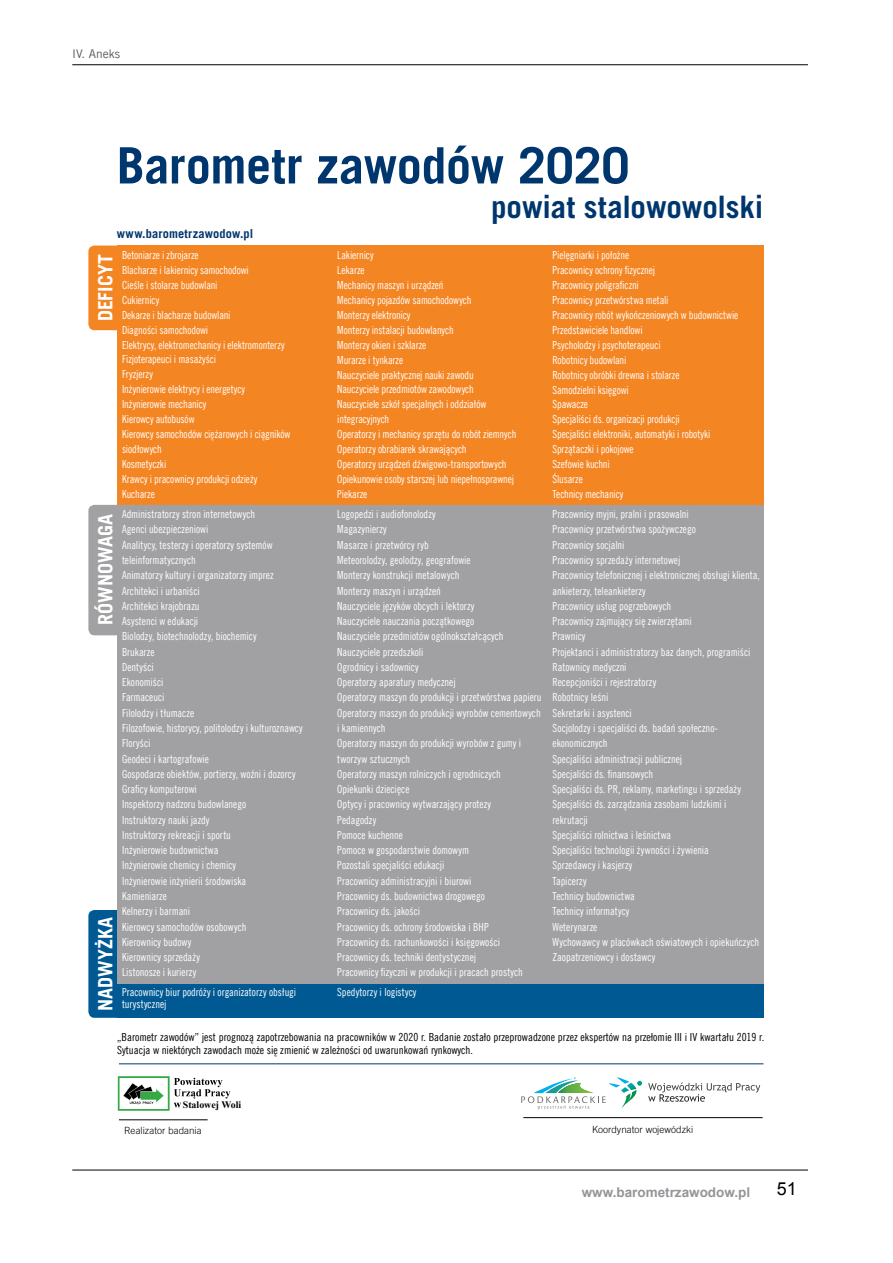
<style>
.page{position:relative;width:893px;height:1263px;background:#fff}
.page>*{position:absolute;margin:0;border:0;box-sizing:border-box;transform-origin:0 0}
.t1{font:700 50.1px "Trade Gothic LT Com";letter-spacing:-.005em;color:#00366e}
.t2{font:700 30.9px "Trade Gothic LT Com";letter-spacing:-.005em;color:#00366e}
.t3{font:700 19.8px "Trade Gothic LT Com";color:#fff}
.t4{font:18px "Arial";color:#000}
.t5{font:700 13.5px "Arial";color:#939598}
.t6{font:700 12.3px "Trade Gothic LT Com";letter-spacing:.01em;color:#00366e}
.naglowek_prawa{font:12px "Trade Gothic LT Com";color:#58595b}
.t7{font:11.1px/15.3px "Trade Gothic LT Com Cn 18";color:#fff;scale:.95 1}
.t8{font:11.1px/13.4px "Trade Gothic LT Com Cn 18";color:#000}
.t9{font:300 9.9px "Trade Gothic LT Com";color:#000}
.t10{font:700 9.9px "Times New Roman";color:#000}
</style>
<div class="page">
<hr style="left:72px;top:64px;width:736px;height:1px;background:#000">
<hr style="left:72px;top:1170px;width:736px;height:1px;background:#000">
<div style="left:88px;top:246px;width:172px;height:84px;background:#f48523;border-radius:6px"></div>
<hr style="left:119px;top:1063px;width:644px;height:1px;background:#00366e">
<hr style="left:523px;top:1117px;width:240px;height:1px;background:#000">
<svg style="left:648px;top:1082px;width:112px;height:20px"></svg>
<svg style="left:521px;top:1077px;width:121px;height:32px"></svg>
<hr style="left:119px;top:1119px;width:89px;height:1px;background:#000">
<div style="left:88px;top:910px;width:172px;height:108px;background:#005993;border-radius:6px"></div>
<div style="left:117px;top:982px;width:646px;height:36px;background:#005993"></div>
<div style="left:117px;top:246px;width:646px;height:259px;background:#f48523"></div>
<svg style="left:118px;top:1076px;width:112px;height:35px"></svg>
<div style="left:183px;top:1099px;width:85px;height:10px;background:#fff"></div>
<div style="left:88px;top:505px;width:172px;height:130px;background:#a1a1a4;border-radius:6px"></div>
<div style="left:117px;top:505px;width:646px;height:478px;background:#a1a1a4"></div>
<p class="naglowek_prawa" style="left:72px;top:46px;width:49px">IV. Aneks</p>
<p class="t1" style="left:117px;top:135px;width:514px">Barometr zawodów 2020</p>
<p class="t2" style="left:491px;top:188px;width:274px">powiat stalowowolski</p>
<p class="t6" style="left:117px;top:226px;width:138px">www.barometrzawodow.pl</p>
<p class="t3" style="left:93px;top:321px;width:69px;rotate:-90deg">DEFICYT</p>
<p class="t7" style="left:122px;top:247px;width:179px">Betoniarze i zbrojarze<br>Blacharze i lakiernicy samochodowi<br>Cieśle i stolarze budowlani<br>Cukiernicy<br>Dekarze i blacharze budowlani<br>Diagności samochodowi<br>Elektrycy, elektromechanicy i elektromonterzy<br>Fizjoterapeuci i masażyści<br>Fryzjerzy<br>Inżynierowie elektrycy i energetycy<br>Inżynierowie mechanicy<br>Kierowcy autobusów<br>Kierowcy samochodów ciężarowych i ciągników siodłowych<br>Kosmetyczki<br>Krawcy i pracownicy produkcji odzieży<br>Kucharze</p>
<p class="t7" style="left:337px;top:247px;width:190px">Lakiernicy<br>Lekarze<br>Mechanicy maszyn i urządzeń<br>Mechanicy pojazdów samochodowych<br>Monterzy elektronicy<br>Monterzy instalacji budowlanych<br>Monterzy okien i szklarze<br>Murarze i tynkarze<br>Nauczyciele praktycznej nauki zawodu<br>Nauczyciele przedmiotów zawodowych<br>Nauczyciele szkół specjalnych i oddziałów integracyjnych<br>Operatorzy i mechanicy sprzętu do robót ziemnych<br>Operatorzy obrabiarek skrawających<br>Operatorzy urządzeń dźwigowo-transportowych<br>Opiekunowie osoby starszej lub niepełnosprawnej<br>Piekarze</p>
<p class="t7" style="left:553px;top:247px;width:197px">Pielęgniarki i położne<br>Pracownicy ochrony fizycznej<br>Pracownicy poligraficzni<br>Pracownicy przetwórstwa metali<br>Pracownicy robót wykończeniowych w budownictwie<br>Przedstawiciele handlowi<br>Psycholodzy i psychoterapeuci<br>Robotnicy budowlani<br>Robotnicy obróbki drewna i stolarze<br>Samodzielni księgowi<br>Spawacze<br>Specjaliści ds. organizacji produkcji<br>Specjaliści elektroniki, automatyki i robotyki<br>Sprzątaczki i pokojowe<br>Szefowie kuchni<br>Ślusarze<br>Technicy mechanicy</p>
<p class="t3" style="left:93px;top:625px;width:112px;rotate:-90deg">RÓWNOWAGA</p>
<p class="t7" style="left:122px;top:506px;width:192px">Administratorzy stron internetowych<br>Agenci ubezpieczeniowi<br>Analitycy, testerzy i operatorzy systemów teleinformatycznych<br>Animatorzy kultury i organizatorzy imprez<br>Architekci i urbaniści<br>Architekci krajobrazu<br>Asystenci w edukacji<br>Biolodzy, biotechnolodzy, biochemicy<br>Brukarze<br>Dentyści<br>Ekonomiści<br>Farmaceuci<br>Filolodzy i tłumacze<br>Filozofowie, historycy, politolodzy i kulturoznawcy<br>Floryści<br>Geodeci i kartografowie<br>Gospodarze obiektów, portierzy, woźni i dozorcy<br>Graficy komputerowi<br>Inspektorzy nadzoru budowlanego<br>Instruktorzy nauki jazdy<br>Instruktorzy rekreacji i sportu<br>Inżynierowie budownictwa<br>Inżynierowie chemicy i chemicy<br>Inżynierowie inżynierii środowiska<br>Kamieniarze<br>Kelnerzy i barmani<br>Kierowcy samochodów osobowych<br>Kierownicy budowy<br>Kierownicy sprzedaży<br>Listonosze i kurierzy</p>
<p class="t7" style="left:337px;top:506px;width:216px">Logopedzi i audiofonolodzy<br>Magazynierzy<br>Masarze i przetwórcy ryb<br>Meteorolodzy, geolodzy, geografowie<br>Monterzy konstrukcji metalowych<br>Monterzy maszyn i urządzeń<br>Nauczyciele języków obcych i lektorzy<br>Nauczyciele nauczania początkowego<br>Nauczyciele przedmiotów ogólnokształcących Nauczyciele przedszkoli<br>Ogrodnicy i sadownicy<br>Operatorzy aparatury medycznej<br>Operatorzy maszyn do produkcji i przetwórstwa papieru Operatorzy maszyn do produkcji wyrobów cementowych i kamiennych<br>Operatorzy maszyn do produkcji wyrobów z gumy i tworzyw sztucznych<br>Operatorzy maszyn rolniczych i ogrodniczych<br>Opiekunki dziecięce<br>Optycy i pracownicy wytwarzający protezy<br>Pedagodzy<br>Pomoce kuchenne<br>Pomoce w gospodarstwie domowym<br>Pozostali specjaliści edukacji<br>Pracownicy administracyjni i biurowi<br>Pracownicy ds. budownictwa drogowego<br>Pracownicy ds. jakości<br>Pracownicy ds. ochrony środowiska i BHP<br>Pracownicy ds. rachunkowości i księgowości Pracownicy ds. techniki dentystycznej<br>Pracownicy fizyczni w produkcji i pracach prostych</p>
<p class="t7" style="left:553px;top:506px;width:220px">Pracownicy myjni, pralni i prasowalni<br>Pracownicy przetwórstwa spożywczego<br>Pracownicy socjalni<br>Pracownicy sprzedaży internetowej<br>Pracownicy telefonicznej i elektronicznej obsługi klienta, ankieterzy, teleankieterzy<br>Pracownicy usług pogrzebowych<br>Pracownicy zajmujący się zwierzętami<br>Prawnicy<br>Projektanci i administratorzy baz danych, programiści<br>Ratownicy medyczni<br>Recepcjoniści i rejestratorzy<br>Robotnicy leśni<br>Sekretarki i asystenci<br>Socjolodzy i specjaliści ds. badań społeczno&shy;ekonomicznych<br>Specjaliści administracji publicznej<br>Specjaliści ds. finansowych<br>Specjaliści ds. PR, reklamy, marketingu i sprzedaży<br>Specjaliści ds. zarządzania zasobami ludzkimi i rekrutacji<br>Specjaliści rolnictwa i leśnictwa<br>Specjaliści technologii żywności i żywienia<br>Sprzedawcy i kasjerzy<br>Tapicerzy<br>Technicy budownictwa<br>Technicy informatycy<br>Weterynarze<br>Wychowawcy w placówkach oświatowych i opiekuńczych<br>Zaopatrzeniowcy i dostawcy</p>
<p class="t3" style="left:93px;top:1011px;width:95px;rotate:-90deg">NADWYŻKA</p>
<p class="t7" style="left:122px;top:985px;width:185px;line-height:12.6px">Pracownicy biur podróży i organizatorzy obsługi turystycznej</p>
<p class="t7" style="left:337px;top:984px;width:85px">Spedytorzy i logistycy</p>
<p class="t8" style="left:117px;top:1030px;width:648px">„Barometr zawodów” jest prognozą zapotrzebowania na pracowników w 2020 r. Badanie zostało przeprowadzone przez ekspertów na przełomie III i IV kwartału 2019 r.<br>Sytuacja w niektórych zawodach może się zmienić w zależności od uwarunkowań rynkowych.</p>
<p class="t10" style="left:183px;top:1097px;width:60px">Stalowej Woli</p>
<p class="t9" style="left:124px;top:1124px;width:79px">Realizator badania</p>
<p class="t9" style="left:592px;top:1124px;width:103px">Koordynator wojewódzki</p>
<p class="t5" style="left:582px;top:1183px;width:170px">www.barometrzawodow.pl</p>
<h3 class="t4" style="left:777px;top:1177px;width:22px">51</h3>
</div>
